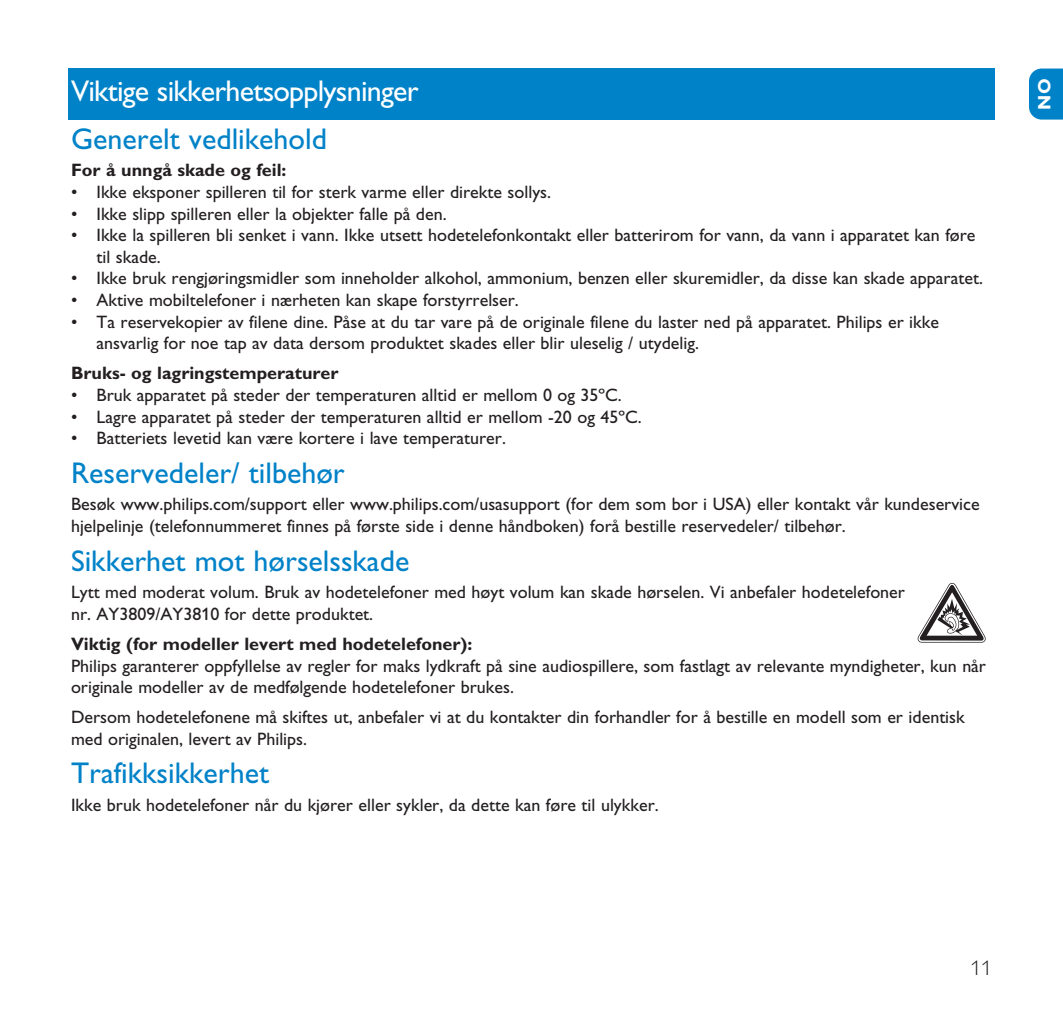
<style>
.page{position:relative;width:1063px;height:1021px;background:#fff}
.page>*{position:absolute;margin:0;border:0;box-sizing:border-box;transform-origin:0 0}
.t1{font:30px "Gill Alt One";color:#0082c8}
.t2{font:30px "Gill Alt One";letter-spacing:-.025em;color:#fff}
.t3{font:300 21px "Gill Alt One";color:#231f20}
.t4{font:18px/21.6px "Gill Alt One";color:#231f20}
.t5{font:700 18px "Gill Alt One";color:#231f20}
.t6{font:700 18px "Gill Alt One";color:#fff}
</style>
<div class="page">
<div style="left:1029px;top:69px;width:34px;height:51px;background:#0082c8"></div>
<div style="left:68px;top:69px;width:927px;height:51px;background:#0082c8"></div>
<svg style="left:917px;top:583px;width:69px;height:59px"></svg>
<h1 class="t2" style="left:71px;top:80px;width:349px">Viktige sikkerhetsopplysninger</h1>
<h1 class="t1" style="left:71px;top:128px;width:257px">Generelt vedlikehold</h1>
<p class="t5" style="left:71px;top:164px;width:217px">For å unngå skade og feil:</p>
<p class="t4" style="left:71px;top:183px;width:482px">• Ikke eksponer spilleren til for sterk varme eller direkte sollys.</p>
<p class="t4" style="left:71px;top:205px;width:377px">• Ikke slipp spilleren eller la objekter falle på den.</p>
<p class="t4" style="left:97px;top:226px;width:880px;text-indent:-26px">• Ikke la spilleren bli senket i vann. Ikke utsett hodetelefonkontakt eller batterirom for vann, da vann i apparatet kan føre til skade.</p>
<p class="t4" style="left:71px;top:269px;width:913px">• Ikke bruk rengjøringsmidler som inneholder alkohol, ammonium, benzen eller skuremidler, da disse kan skade apparatet.</p>
<p class="t4" style="left:71px;top:291px;width:449px">• Aktive mobiltelefoner i nærheten kan skape forstyrrelser.</p>
<p class="t4" style="left:97px;top:313px;width:844px;text-indent:-26px">• Ta reservekopier av filene dine. Påse at du tar vare på de originale filene du laster ned på apparatet. Philips er ikke ansvarlig for noe tap av data dersom produktet skades eller blir uleselig / utydelig.</p>
<p class="t5" style="left:71px;top:367px;width:269px">Bruks- og lagringstemperaturer</p>
<p class="t4" style="left:71px;top:386px;width:552px">• Bruk apparatet på steder der temperaturen alltid er mellom 0 og 35ºC.</p>
<p class="t4" style="left:71px;top:407px;width:572px">• Lagre apparatet på steder der temperaturen alltid er mellom -20 og 45ºC.</p>
<p class="t4" style="left:71px;top:429px;width:436px">• Batteriets levetid kan være kortere i lave temperaturer.</p>
<h1 class="t1" style="left:71px;top:462px;width:275px">Reservedeler/ tilbehør</h1>
<p class="t4" style="left:71px;top:495px;width:910px">Besøk www.philips.com/support eller www.philips.com/usasupport (for dem som bor i USA) eller kontakt vår kundeservice hjelpelinje (telefonnummeret finnes på første side i denne håndboken) forå bestille reservedeler/ tilbehør.</p>
<h1 class="t1" style="left:71px;top:550px;width:340px">Sikkerhet mot hørselsskade</h1>
<p class="t4" style="left:71px;top:583px;width:835px">Lytt med moderat volum. Bruk av hodetelefoner med høyt volum kan skade hørselen. Vi anbefaler hodetelefoner nr. AY3809/AY3810 for dette produktet.</p>
<p class="t5" style="left:71px;top:637px;width:403px">Viktig (for modeller levert med hodetelefoner):</p>
<p class="t4" style="left:71px;top:656px;width:917px">Philips garanterer oppfyllelse av regler for maks lydkraft på sine audiospillere, som fastlagt av relevante myndigheter, kun når originale modeller av de medfølgende hodetelefoner brukes.</p>
<p class="t4" style="left:71px;top:708px;width:895px">Dersom hodetelefonene må skiftes ut, anbefaler vi at du kontakter din forhandler for å bestille en modell som er identisk med originalen, levert av Philips.</p>
<h1 class="t1" style="left:71px;top:762px;width:200px">Trafikksikkerhet</h1>
<p class="t4" style="left:71px;top:796px;width:589px">Ikke bruk hodetelefoner når du kjører eller sykler, da dette kan føre til ulykker.</p>
<p class="t6" style="left:1038px;top:109px;width:32px;rotate:-90deg">NO</p>
<p class="t3" style="left:971px;top:960px;width:22px">11</p>
</div>
